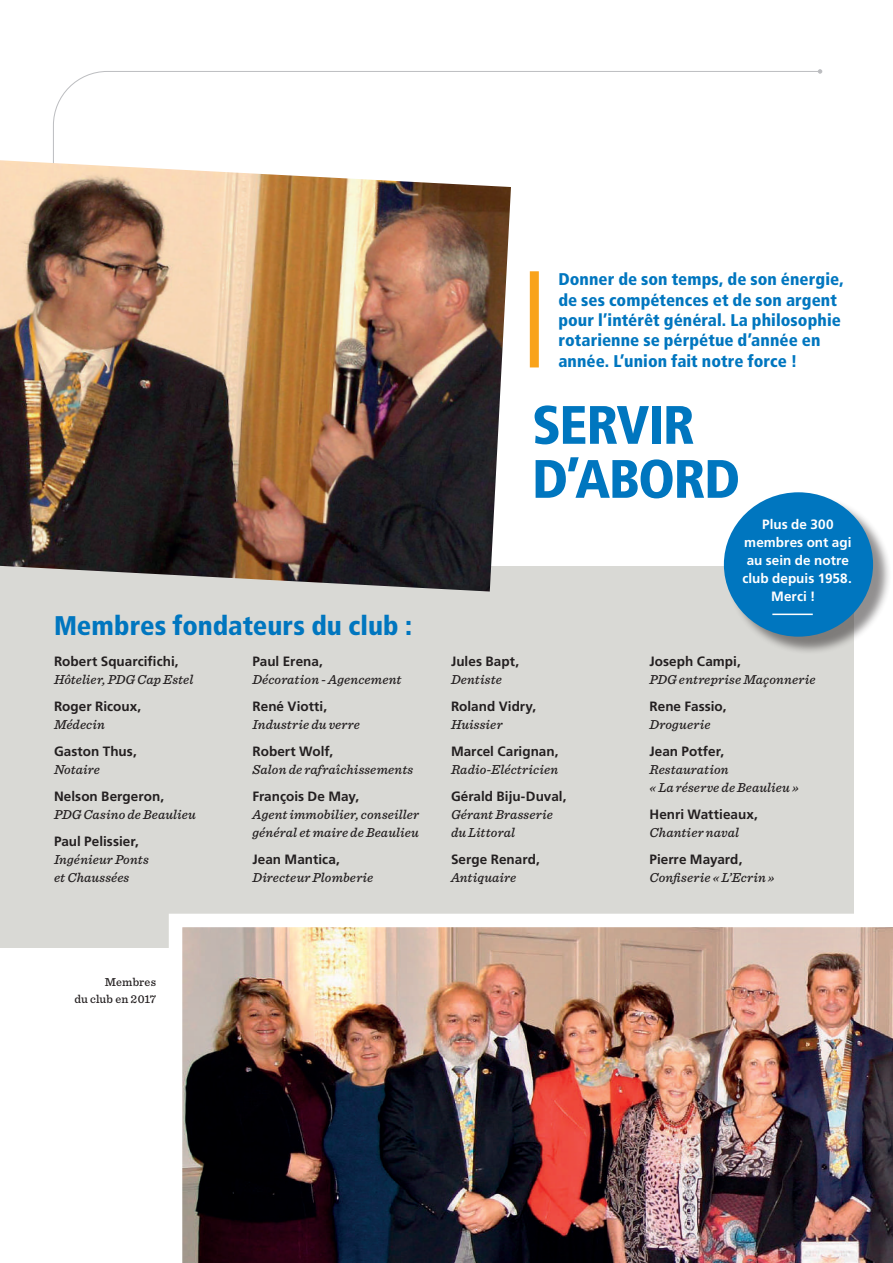
<style>
.page{position:relative;width:893px;height:1263px;background:#fff}
.page>*{position:absolute;margin:0;border:0;box-sizing:border-box;transform-origin:0 0}
.t1{font:900 condensed 54px/54px "Frutiger LT Std";letter-spacing:-.025em;color:#0076bf}
.t2{font:900 condensed 27px "Frutiger LT Std";color:#0076bf}
.t3{font:900 condensed 16.95px/20.4px "Frutiger LT Std";letter-spacing:.005em;color:#0076bf}
.t4{font:italic 500 13.5px/18px "Sentinel";letter-spacing:.01em;color:#231f20}
.t5{font:700 13.5px "Frutiger LT Std";letter-spacing:.005em;color:#231f20}
.t6{font:700 13.5px/18px "Frutiger LT Std";letter-spacing:.005em;color:#fff;text-align:center}
.t7{font:500 12px/16.5px "Sentinel";letter-spacing:.01em;color:#231f20;text-align:right}
</style>
<div class="page">
<svg style="left:818px;top:69px;width:4px;height:5px"></svg>
<div style="left:0;top:566px;width:853px;height:381px;background:#d9d9d5"></div>
<img style="left:162px;top:907px;width:731px;height:356px">
<img style="left:0;top:160px;width:511px;height:431px">
<div style="left:530px;top:271px;width:9px;height:96px;background:#f9a31b"></div>
<div style="left:726px;top:494px;width:166px;height:161px;background:#231f20;opacity:.5"></div>
<div style="left:724px;top:492px;width:149px;height:145px;background:#0076bf;border-radius:50%"></div>
<hr style="left:772px;top:614px;width:41px;height:1px;background:#fff">
<h2 class="t2" style="left:54px;top:609px;width:360px">Membres fondateurs du club :</h2>
<p class="t5" style="left:54px;top:654px;width:126px">Robert Squarcifichi,</p>
<p class="t4" style="left:54px;top:670px;width:141px">Hôtelier, PDG Cap Estel</p>
<p class="t5" style="left:54px;top:699px;width:89px">Roger Ricoux,</p>
<p class="t4" style="left:54px;top:715px;width:52px">Médecin</p>
<p class="t5" style="left:54px;top:744px;width:84px">Gaston Thus,</p>
<p class="t4" style="left:54px;top:760px;width:47px">Notaire</p>
<p class="t5" style="left:54px;top:789px;width:112px">Nelson Bergeron,</p>
<p class="t4" style="left:54px;top:805px;width:143px">PDG Casino de Beaulieu</p>
<p class="t5" style="left:54px;top:834px;width:86px">Paul Pelissier,</p>
<p class="t4" style="left:54px;top:850px;width:96px">Ingénieur Ponts et Chaussées</p>
<p class="t5" style="left:252px;top:654px;width:72px">Paul Erena,</p>
<p class="t4" style="left:252px;top:670px;width:151px">Décoration - Agencement</p>
<p class="t5" style="left:252px;top:699px;width:76px">René Viotti,</p>
<p class="t4" style="left:252px;top:715px;width:109px">Industrie du verre</p>
<p class="t5" style="left:252px;top:744px;width:82px">Robert Wolf,</p>
<p class="t4" style="left:252px;top:760px;width:162px">Salon de rafraîchissements</p>
<p class="t5" style="left:252px;top:789px;width:108px">François De May,</p>
<p class="t4" style="left:252px;top:805px;width:168px">Agent immobilier, conseiller général et maire de Beaulieu</p>
<p class="t5" style="left:252px;top:852px;width:89px">Jean Mantica,</p>
<p class="t4" style="left:252px;top:868px;width:122px">Directeur Plomberie</p>
<p class="t3" style="left:558px;top:269px;width:287px">Donner de son temps, de son énergie, de ses compétences et de son argent pour l’intérêt général. La philosophie rotarienne se pérpétue d’année en année. L’union fait notre force !</p>
<h1 class="t1" style="left:532px;top:398px;width:210px">SERVIR<br>D’ABORD</h1>
<p class="t6" style="left:742px;top:515px;width:111px">Plus de 300 membres ont agi au sein de notre club depuis 1958.<br>Merci !</p>
<p class="t5" style="left:451px;top:654px;width:70px">Jules Bapt,</p>
<p class="t4" style="left:451px;top:670px;width:52px">Dentiste</p>
<p class="t5" style="left:451px;top:699px;width:87px">Roland Vidry,</p>
<p class="t4" style="left:451px;top:715px;width:53px">Huissier</p>
<p class="t5" style="left:451px;top:744px;width:109px">Marcel Carignan,</p>
<p class="t4" style="left:451px;top:760px;width:109px">Radio-Eléctricien</p>
<p class="t5" style="left:451px;top:789px;width:117px">Gérald Biju-Duval,</p>
<p class="t4" style="left:451px;top:805px;width:103px">Gérant Brasserie du Littoral</p>
<p class="t5" style="left:451px;top:852px;width:90px">Serge Renard,</p>
<p class="t4" style="left:451px;top:868px;width:67px">Antiquaire</p>
<p class="t5" style="left:649px;top:654px;width:93px">Joseph Campi,</p>
<p class="t4" style="left:649px;top:670px;width:168px">PDG entreprise Maçonnerie</p>
<p class="t5" style="left:649px;top:699px;width:78px">Rene Fassio,</p>
<p class="t4" style="left:649px;top:715px;width:63px">Droguerie</p>
<p class="t5" style="left:649px;top:744px;width:76px">Jean Potfer,</p>
<p class="t4" style="left:649px;top:760px;width:151px">Restauration<br>« La réserve de Beaulieu »</p>
<p class="t5" style="left:649px;top:807px;width:110px">Henri Wattieaux,</p>
<p class="t4" style="left:649px;top:823px;width:91px">Chantier naval</p>
<p class="t5" style="left:649px;top:852px;width:94px">Pierre Mayard,</p>
<p class="t4" style="left:649px;top:868px;width:127px">Confiserie « L’Ecrin »</p>
<p class="t7" style="left:74px;top:973px;width:83px">Membres<br>du club en 2017</p>
</div>
